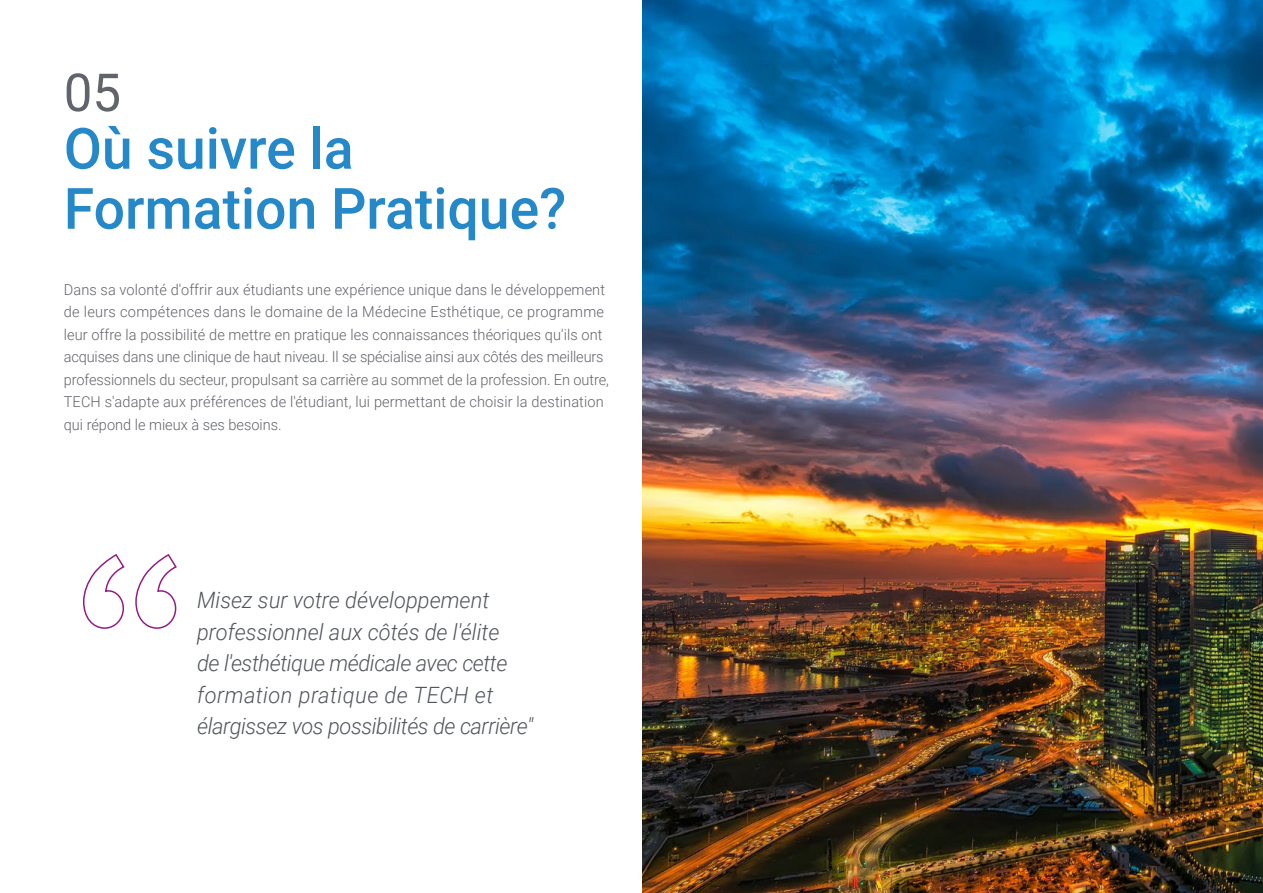
<style>
.page{position:relative;width:1263px;height:893px;background:#fff}
.page>*{position:absolute;margin:0;border:0;box-sizing:border-box;transform-origin:0 0}
.t1{font:500 57px/60px "Roboto";color:#2488c9}
.t2{font:52.5px "Roboto";color:#61646a}
.t3{font:italic 300 22.5px/31.5px "Roboto";letter-spacing:-.005em;color:#52555b}
.t4{font:300 15px/22.5px "Roboto";letter-spacing:.005em;color:#61646a}
</style>
<div class="page">
<svg style="left:83px;top:554px;width:94px;height:75px"></svg>
<img style="left:642px;top:0;width:621px;height:893px">
<h2 class="t2" style="left:64px;top:56px;width:59px">05</h2>
<h1 class="t1" style="left:64px;top:116px;width:504px">Où suivre la<br>Formation Pratique?</h1>
<p class="t4" style="left:64px;top:277px;width:547px">Dans sa volonté d'offrir aux étudiants une expérience unique dans le développement de leurs compétences dans le domaine de la Médecine Esthétique, ce programme leur offre la possibilité de mettre en pratique les connaissances théoriques qu'ils ont acquises dans une clinique de haut niveau. Il se spécialise ainsi aux côtés des meilleurs professionnels du secteur, propulsant sa carrière au sommet de la profession. En outre, TECH s'adapte aux préférences de l'étudiant, lui permettant de choisir la destination qui répond le mieux à ses besoins.</p>
<h3 class="t3" style="left:197px;top:584px;width:338px">Misez sur votre développement professionnel aux côtés de l'élite<br>de l'esthétique médicale avec cette formation pratique de TECH et élargissez vos possibilités de carrière"</h3>
</div>
